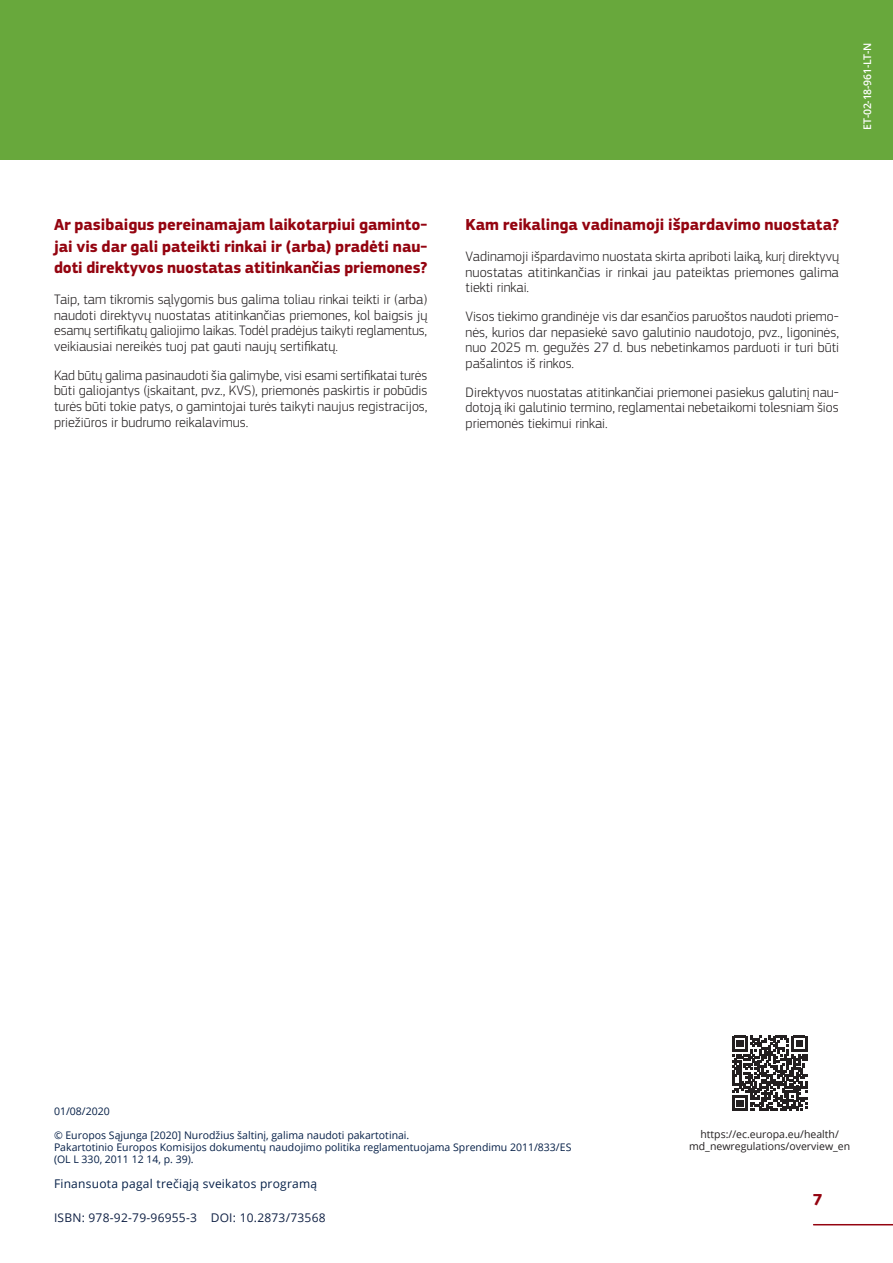
<style>
.page{position:relative;width:893px;height:1263px;background:#fff}
.page>*{position:absolute;margin:0;border:0;box-sizing:border-box;transform-origin:0 0}
.Question{font:700 16.5px/21.5px "EC Square Sans Pro";letter-spacing:-.005em;color:#940410;text-align:justify}
.Body{font:300 14.25px/15.8px "EC Square Sans Pro";color:#231f20;text-align:justify}
.t1{font:12px "Open Sans";letter-spacing:.02em;color:#051f47}
.t2{font:12px "Open Sans";letter-spacing:.02em;color:#0f2044}
.t3{font:10.5px/12px "Open Sans";color:#051f47}
.t4{font:10.5px/12px "Open Sans";color:#231f20;text-align:center}
.t5{font:600 10.5px "Open Sans";letter-spacing:-.02em;color:#fff}
</style>
<div class="page">
<hr style="left:814px;top:1224px;width:79px;height:1px;background:#940410">
<div style="left:0;top:0;width:893px;height:159px;background:#68a83c"></div>
<svg style="left:732px;top:1036px;width:75px;height:75px"></svg>
<p class="Question" style="left:54px;top:215px;width:375px">Ar pasibaigus pereinamajam laikotarpiui gaminto&shy;jai vis dar gali pateikti rinkai ir (arba) pradėti nau&shy;doti direktyvos nuostatas atitinkančias priemones?</p>
<p class="Body" style="left:54px;top:291px;width:375px">Taip, tam tikromis sąlygomis bus galima toliau rinkai teikti ir (arba) naudoti direktyvų nuostatas atitinkančias priemones, kol baigsis jų esamų sertifikatų galiojimo laikas. Todėl pradėjus taikyti reglamentus, veikiausiai nereikės tuoj pat gauti naujų sertifikatų.</p>
<p class="Body" style="left:54px;top:367px;width:375px">Kad būtų galima pasinaudoti šia galimybe, visi esami sertifikatai turės būti galiojantys (įskaitant, pvz., KVS), priemonės paskirtis ir pobūdis turės būti tokie patys, o gamintojai turės taikyti naujus registracijos, priežiūros ir budrumo reikalavimus.</p>
<p class="t5" style="left:860px;top:130px;width:89px;rotate:-90deg">ET-02-18-961-LT-N</p>
<p class="Question" style="left:466px;top:215px;width:375px">Kam reikalinga vadinamoji išpardavimo nuostata?</p>
<p class="Body" style="left:466px;top:248px;width:375px">Vadinamoji išpardavimo nuostata skirta apriboti laiką, kurį direktyvų nuostatas atitinkančias ir rinkai jau pateiktas priemones galima tiekti rinkai.</p>
<p class="Body" style="left:466px;top:308px;width:375px">Visos tiekimo grandinėje vis dar esančios paruoštos naudoti priemo&shy;nės, kurios dar nepasiekė savo galutinio naudotojo, pvz., ligoninės, nuo 2025 m. gegužės 27 d. bus nebetinkamos parduoti ir turi būti pašalintos iš rinkos.</p>
<p class="Body" style="left:466px;top:384px;width:375px">Direktyvos nuostatas atitinkančiai priemonei pasiekus galutinį nau&shy;dotoją iki galutinio termino, reglamentai nebetaikomi tolesniam šios priemonės tiekimui rinkai.</p>
<p class="t3" style="left:54px;top:1105px;width:57px">01/08/2020</p>
<p class="t3" style="left:54px;top:1129px;width:357px">© Europos Sąjunga [2020] Nurodžius šaltinį, galima naudoti pakartotinai.</p>
<p class="t3" style="left:54px;top:1141px;width:519px">Pakartotinio Europos Komisijos dokumentų naudojimo politika reglamentuojama Sprendimu 2011/833/ES (OL L 330, 2011 12 14, p. 39).</p>
<p class="t1" style="left:54px;top:1175px;width:265px">Finansuota pagal trečiąją sveikatos programą</p>
<p class="t2" style="left:54px;top:1209px;width:273px">ISBN: 978-92-79-96955-3 DOI: 10.2873/73568</p>
<p class="t4" style="left:689px;top:1127px;width:163px">https://ec.europa.eu/health/ md_newregulations/overview_en</p>
<p class="Question" style="left:813px;top:1189px;width:11px">7</p>
</div>
